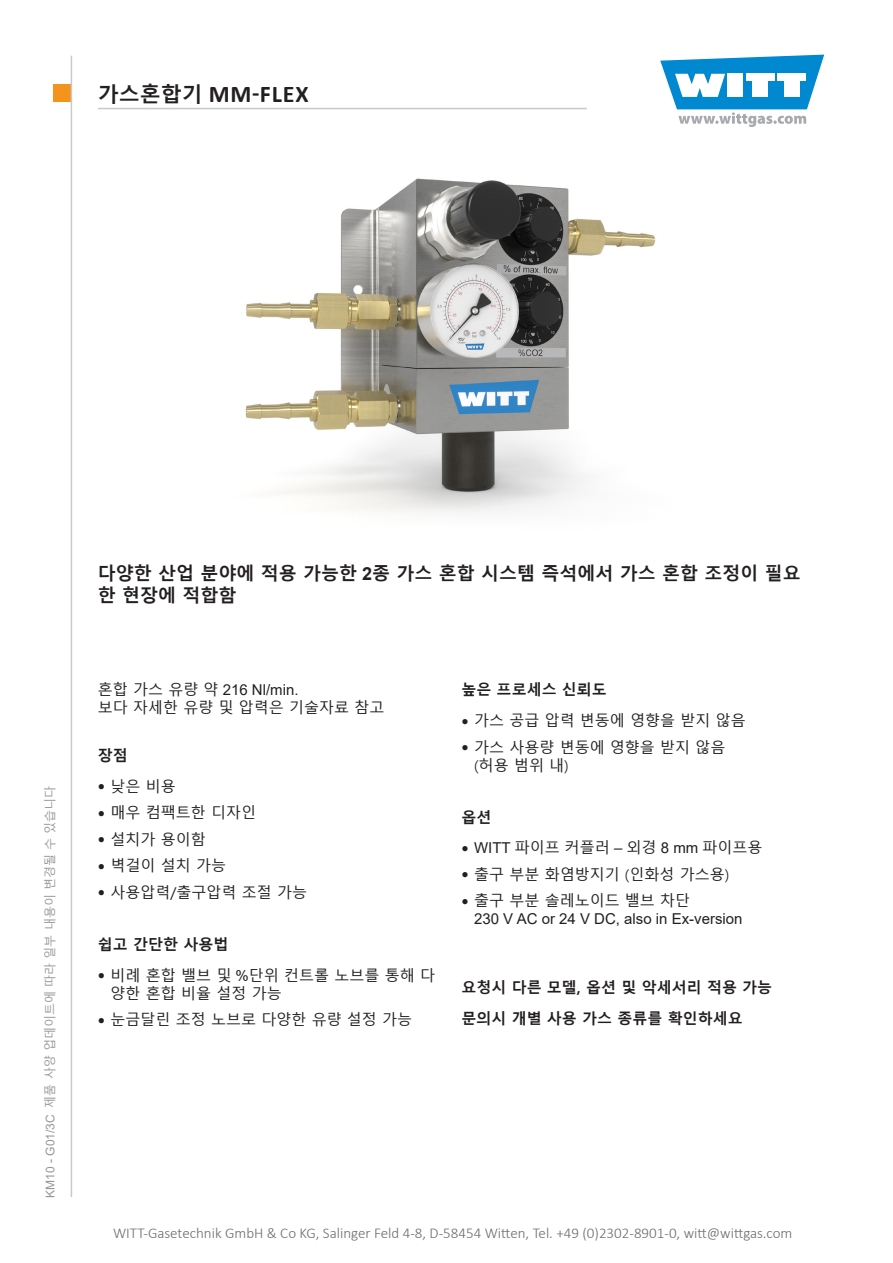
<style>
.page{position:relative;width:893px;height:1263px;background:#fff}
.page>*{position:absolute;margin:0;border:0;box-sizing:border-box;transform-origin:0 0}
.t1{font:700 24px "Calibri";letter-spacing:.04em;color:#231f20}
.Einleitungstext{font:700 18px/21.6px "Malgun Gothic";color:#231f20}
.t2{font:15px/18px "Malgun Gothic";color:#231f20}
.t3{font:300 15px "Calibri";color:#6b6c6f}
.Überschrift{font:700 15px "Malgun Gothic";color:#231f20}
.t4{font:15px/18px "Arial";color:#231f20}
.t5{font:12px "Malgun Gothic";color:#949698}
.s1{font-family:"Malgun Gothic";font-size:21px}
.s2{font-family:"Arial"}
.s3{font-family:"Bookman Old Style";font-size:12px}
.s4{font-family:"Malgun Gothic"}
</style>
<div class="page">
<div style="left:53px;top:85px;width:17px;height:17px;background:#f5941d"></div>
<svg style="left:660px;top:55px;width:164px;height:72px"></svg>
<hr style="left:71px;top:56px;width:1px;height:1141px;background:#c7c9cb">
<hr style="left:98px;top:108px;width:489px;height:1px;background:#c7c9cb">
<img style="left:245px;top:178px;width:411px;height:336px">
<h1 class="t1" style="left:98px;top:77px;width:212px"><span class="s1">가스혼합기</span> MM-FLEX</h1>
<p class="t5" style="left:43px;top:1197px;width:413px;rotate:-90deg"><span class="s2">KM10 - G01/3C</span> 제품 사양 업데이트에 따라 일부 내용이 변경될 수 있습니다</p>
<p class="Einleitungstext" style="left:98px;top:563px;width:705px">다양한 산업 분야에 적용 가능한 <span class="s2">2</span>종 가스 혼합 시스템 즉석에서 가스 혼합 조정이 필요 한 현장에 적합함</p>
<p class="t2" style="left:98px;top:681px;width:288px">혼합 가스 유량 약 <span class="s2">216 Nl/min.<br></span>보다 자세한 유량 및 압력은 기술자료 참고</p>
<p class="Überschrift" style="left:98px;top:747px;width:31px">장점</p>
<p class="t2" style="left:98px;top:778px;width:80px"><span class="s3">●</span> 낮은 비용</p>
<p class="t2" style="left:98px;top:804px;width:160px"><span class="s3">●</span> 매우 컴팩트한 디자인</p>
<p class="t2" style="left:98px;top:831px;width:110px"><span class="s3">●</span> 설치가 용이함</p>
<p class="t2" style="left:98px;top:857px;width:130px"><span class="s3">●</span> 벽걸이 설치 가능</p>
<p class="t2" style="left:98px;top:884px;width:211px"><span class="s3">●</span> 사용압력/출구압력 조절 가능</p>
<p class="Überschrift" style="left:98px;top:935px;width:132px">쉽고 간단한 사용법</p>
<p class="t2" style="left:111px;top:966px;width:326px;text-indent:-13px"><span class="s3">●</span> 비례 혼합 밸브 및 <span class="s2">%</span>단위 컨트롤 노브를 통해 다 양한 혼합 비율 설정 가능</p>
<p class="t2" style="left:98px;top:1011px;width:316px"><span class="s3">●</span> 눈금달린 조정 노브로 다양한 유량 설정 가능</p>
<p class="Überschrift" style="left:461px;top:681px;width:147px">높은 프로세스 신뢰도</p>
<p class="t2" style="left:461px;top:712px;width:286px"><span class="s3">●</span> 가스 공급 압력 변동에 영향을 받지 않음</p>
<p class="t2" style="left:474px;top:738px;width:253px;text-indent:-13px"><span class="s3">●</span> 가스 사용량 변동에 영향을 받지 않음 (허용 범위 내)</p>
<p class="Überschrift" style="left:461px;top:808px;width:31px">옵션</p>
<p class="t2" style="left:461px;top:839px;width:303px"><span class="s3">●</span> <span class="s2">WITT</span> 파이프 커플러 <span class="s2">–</span> 외경 <span class="s2">8 mm</span> 파이프용</p>
<p class="t2" style="left:461px;top:866px;width:270px"><span class="s3">●</span> 출구 부분 화염방지기 (인화성 가스용)</p>
<p class="t4" style="left:474px;top:892px;width:270px;text-indent:-13px"><span class="s3">●</span> <span class="s4">출구 부분 솔레노이드 밸브 차단<br></span>230 V AC or 24 V DC, also in Ex-version</p>
<p class="Überschrift" style="left:461px;top:979px;width:312px">요청시 다른 모델, 옵션 및 악세서리 적용 가능</p>
<p class="Überschrift" style="left:461px;top:1010px;width:283px">문의시 개별 사용 가스 종류를 확인하세요</p>
<p class="t3" style="left:113px;top:1224px;width:681px">WITT-Gasetechnik GmbH &amp; Co KG, Salinger Feld 4-8, D-58454 Witten, Tel. +49 (0)2302-8901-0, witt@wittgas.com</p>
</div>
